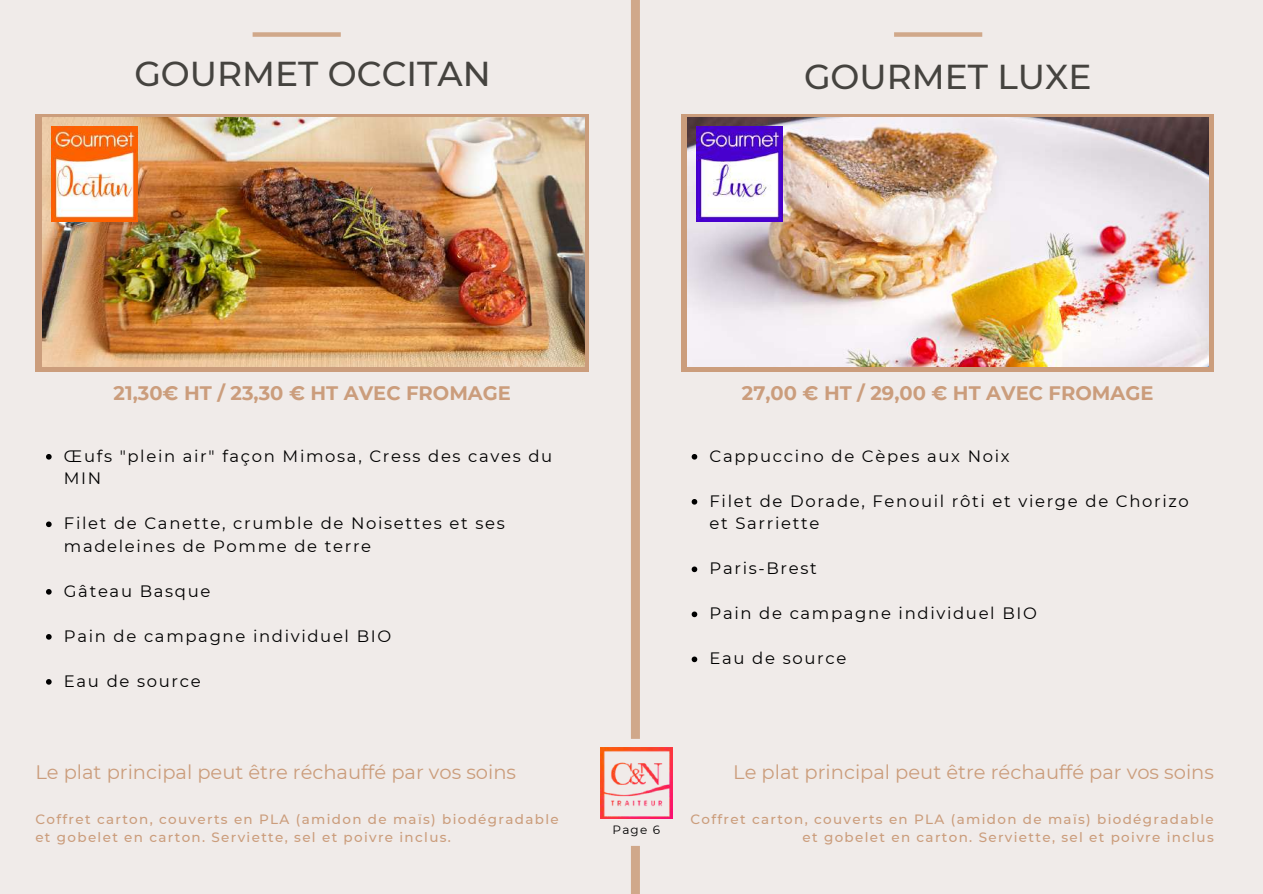
<style>
.page{position:relative;width:1263px;height:894px;background:#fff}
.page>*{position:absolute;margin:0;border:0;box-sizing:border-box;transform-origin:0 0}
.t1{font:500 34.5px "Montserrat";color:#45433f}
.t2{font:19.5px "Montserrat";color:#cb9d7c}
.t3{font:700 19.5px "Montserrat";color:#cb9d7c}
.t4{font:16.5px/22.5px "Montserrat";letter-spacing:.1em;color:#000}
.t5{font:500 13.5px/18px "Montserrat";letter-spacing:.1em;color:#cb9d7c;text-align:right}
.t6{font:12px "Montserrat";color:#000}
</style>
<div class="page">
<div style="left:0;top:0;width:1263px;height:893px;background:#f0ebe9"></div>
<div style="left:253px;top:32px;width:88px;height:5px;background:#d0a88a"></div>
<div style="left:894px;top:32px;width:88px;height:5px;background:#d0a88a"></div>
<svg style="left:35px;top:114px;width:554px;height:257px;background:#cda382"></svg>
<svg style="left:681px;top:114px;width:533px;height:257px;background:#c99f83"></svg>
<img style="left:42px;top:118px;width:542px;height:248px">
<img style="left:687px;top:118px;width:521px;height:248px">
<div style="left:631px;top:0;width:9px;height:738px;background:#d0a88a"></div>
<img style="left:600px;top:747px;width:72px;height:71px">
<div style="left:631px;top:845px;width:9px;height:48px;background:#d0a88a"></div>
<img style="left:696px;top:127px;width:87px;height:94px">
<img style="left:51px;top:127px;width:87px;height:94px">
<svg style="left:46px;top:454px;width:6px;height:5px"></svg>
<svg style="left:46px;top:521px;width:6px;height:6px"></svg>
<svg style="left:46px;top:589px;width:6px;height:5px"></svg>
<svg style="left:46px;top:634px;width:6px;height:5px"></svg>
<svg style="left:46px;top:679px;width:6px;height:5px"></svg>
<svg style="left:692px;top:454px;width:5px;height:5px"></svg>
<svg style="left:692px;top:499px;width:5px;height:5px"></svg>
<svg style="left:692px;top:566px;width:5px;height:6px"></svg>
<svg style="left:692px;top:611px;width:5px;height:6px"></svg>
<svg style="left:692px;top:656px;width:5px;height:6px"></svg>
<h1 class="t1" style="left:134px;top:52px;width:358px">GOURMET OCCITAN</h1>
<h1 class="t1" style="left:804px;top:56px;width:289px">GOURMET LUXE</h1>
<p class="t3" style="left:114px;top:381px;width:399px">21,30€ HT / 23,30 € HT AVEC FROMAGE</p>
<p class="t3" style="left:742px;top:381px;width:413px">27,00 € HT / 29,00 € HT AVEC FROMAGE</p>
<p class="t4" style="left:64px;top:444px;width:490px">Œufs "plein air" façon Mimosa, Cress des caves du<br>MIN</p>
<p class="t4" style="left:64px;top:512px;width:442px">Filet de Canette, crumble de Noisettes et ses madeleines de Pomme de terre</p>
<p class="t4" style="left:64px;top:579px;width:148px">Gâteau Basque</p>
<p class="t4" style="left:64px;top:624px;width:329px">Pain de campagne individuel BIO</p>
<p class="t4" style="left:64px;top:669px;width:138px">Eau de source</p>
<p class="t4" style="left:710px;top:444px;width:301px">Cappuccino de Cèpes aux Noix</p>
<p class="t4" style="left:710px;top:489px;width:481px">Filet de Dorade, Fenouil rôti et vierge de Chorizo et Sarriette</p>
<p class="t4" style="left:710px;top:557px;width:109px">Paris-Brest</p>
<p class="t4" style="left:710px;top:602px;width:329px">Pain de campagne individuel BIO</p>
<p class="t4" style="left:710px;top:647px;width:138px">Eau de source</p>
<p class="t2" style="left:35px;top:759px;width:482px">Le plat principal peut être réchauffé par vos soins</p>
<p class="t2" style="left:733px;top:759px;width:482px">Le plat principal peut être réchauffé par vos soins</p>
<p class="t5" style="left:35px;top:809px;width:525px;text-align:left">Coffret carton, couverts en PLA (amidon de maïs) biodégradable et gobelet en carton. Serviette, sel et poivre inclus.</p>
<p class="t6" style="left:612px;top:821px;width:49px">Page 6</p>
<p class="t5" style="left:690px;top:809px;width:525px">Coffret carton, couverts en PLA (amidon de maïs) biodégradable et gobelet en carton. Serviette, sel et poivre inclus</p>
</div>
